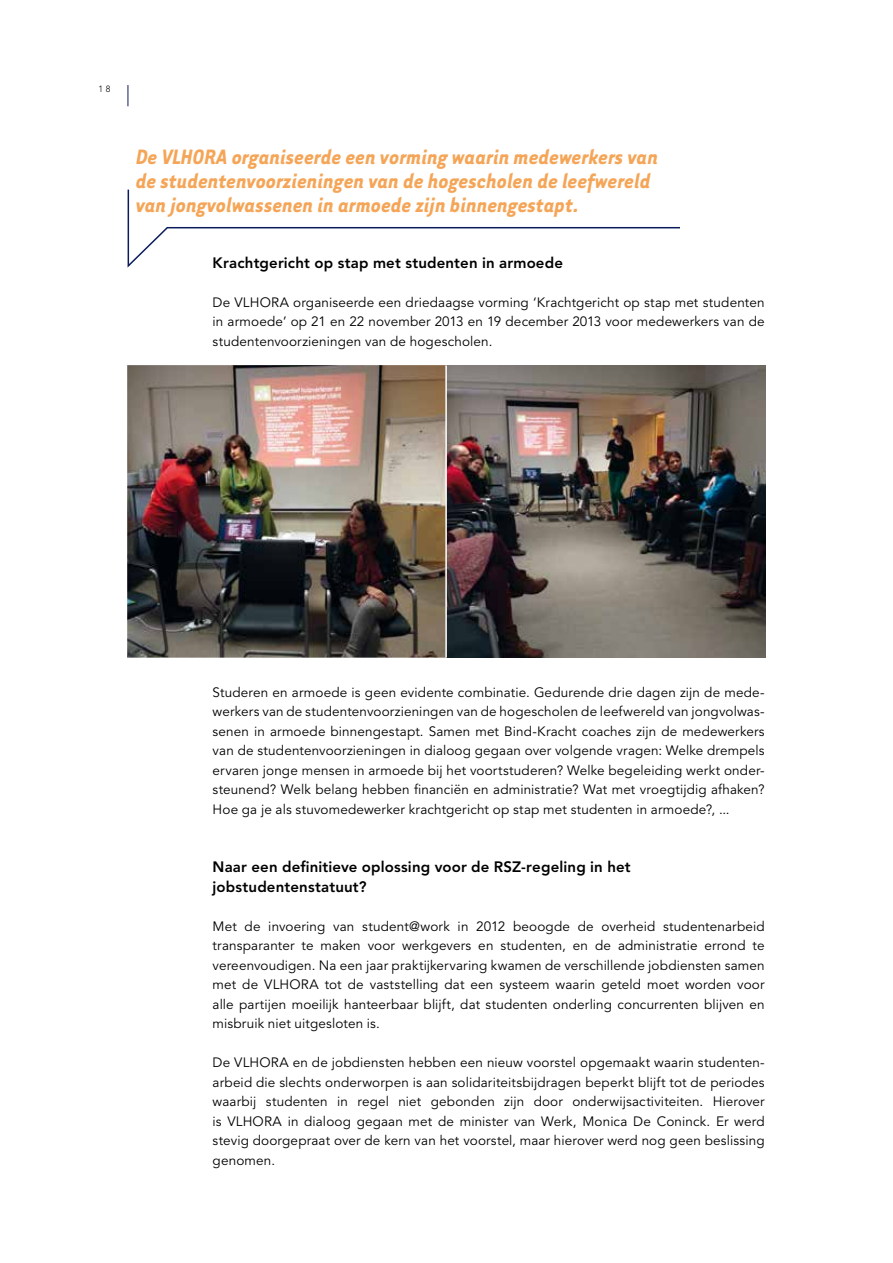
<style>
.page{position:relative;width:893px;height:1263px;background:#fff}
.page>*{position:absolute;margin:0;border:0;box-sizing:border-box;transform-origin:0 0}
.t1{font:italic 700 24px/24px "Tarzana Narrow";color:#f5a557}
.t2{font:800 15px/19.5px "Avenir LT";letter-spacing:.01em;color:#000}
.t3{font:13.5px/19.5px "Avenir LT";letter-spacing:.01em;color:#000;text-align:justify}
.t4{font:300 9px "Avenir LT";color:#000}
</style>
<div class="page">
<svg style="left:128px;top:85px;width:1px;height:21px"></svg>
<img style="left:127px;top:365px;width:638px;height:293px">
<hr style="left:445px;top:365px;width:2px;height:293px;background:#fff">
<svg style="left:127px;top:189px;width:553px;height:79px"></svg>
<p class="t4" style="left:99px;top:83px;width:13px">1 8</p>
<h1 class="t1" style="left:136px;top:144px;width:524px">De VLHORA organiseerde een vorming waarin medewerkers van de studentenvoorzieningen van de hogescholen de leefwereld van jongvolwassenen in armoede zijn binnengestapt.</h1>
<p class="t2" style="left:213px;top:253px;width:352px">Krachtgericht op stap met studenten in armoede</p>
<p class="t3" style="left:213px;top:293px;width:554px">De VLHORA organiseerde een driedaagse vorming ‘Krachtgericht op stap met studenten in armoede’ op 21 en 22 november 2013 en 19 december 2013 voor medewerkers van de studentenvoorzieningen van de hogescholen.</p>
<p class="t3" style="left:213px;top:683px;width:554px">Studeren en armoede is geen evidente combinatie. Gedurende drie dagen zijn de mede&shy;werkers van de studentenvoorzieningen van de hogescholen de leefwereld van jongvolwas&shy;senen in armoede binnengestapt. Samen met Bind-Kracht coaches zijn de medewerkers van de studentenvoorzieningen in dialoog gegaan over volgende vragen: Welke drempels ervaren jonge mensen in armoede bij het voortstuderen? Welke begeleiding werkt onder&shy;steunend? Welk belang hebben financiën en administratie? Wat met vroegtijdig afhaken?<br>Hoe ga je als stuvomedewerker krachtgericht op stap met studenten in armoede?, ...</p>
<p class="t2" style="left:213px;top:857px;width:420px">Naar een definitieve oplossing voor de RSZ-regeling in het jobstudentenstatuut?</p>
<p class="t3" style="left:213px;top:917px;width:554px">Met de invoering van student@work in 2012 beoogde de overheid studentenarbeid transparanter te maken voor werkgevers en studenten, en de administratie errond te vereenvoudigen. Na een jaar praktijkervaring kwamen de verschillende jobdiensten samen met de VLHORA tot de vaststelling dat een systeem waarin geteld moet worden voor alle partijen moeilijk hanteerbaar blijft, dat studenten onderling concurrenten blijven en misbruik niet uitgesloten is.</p>
<p class="t3" style="left:213px;top:1053px;width:554px">De VLHORA en de jobdiensten hebben een nieuw voorstel opgemaakt waarin studenten&shy;arbeid die slechts onderworpen is aan solidariteitsbijdragen beperkt blijft tot de periodes waarbij studenten in regel niet gebonden zijn door onderwijsactiviteiten. Hierover is VLHORA in dialoog gegaan met de minister van Werk, Monica De Coninck. Er werd stevig doorgepraat over de kern van het voorstel, maar hierover werd nog geen beslissing genomen.</p>
</div>
